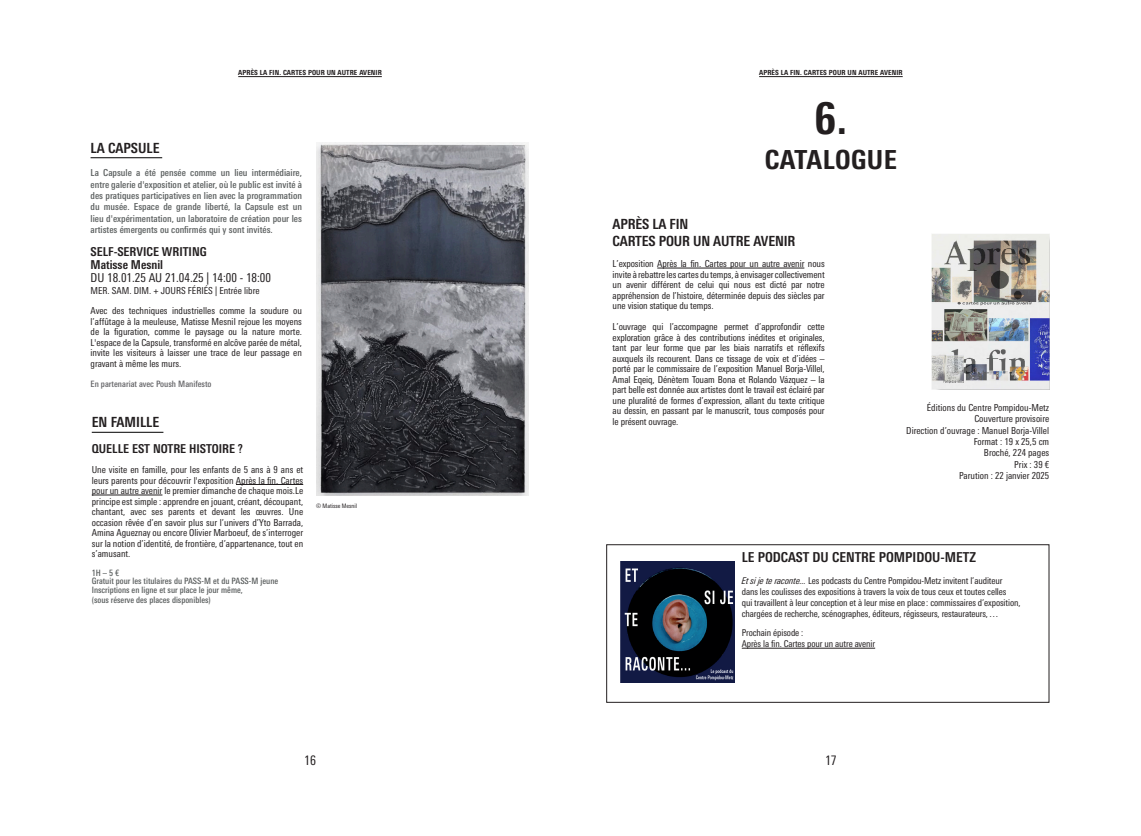
<style>
.page{position:relative;width:1141px;height:836px;background:#fff}
.page>*{position:absolute;margin:0;border:0;box-sizing:border-box;transform-origin:0 0}
.t1{font:800 condensed 43.75px "Univers Next Pro";color:#231f20}
.Texte_CGP{font:800 condensed 26.25px "Univers Next Pro";letter-spacing:.02em;color:#231f20}
.sous-titre{font:700 condensed 14px/17.5px "Univers Next Pro";letter-spacing:-.01em;color:#231f20}
.titre_prog{font:700 condensed 14px "Univers Next Pro";color:#231f20}
.sous-titre-2{font:700 condensed 13.65px "Univers Next Pro";color:#231f20}
.t2{font:condensed 13.12px "Univers Next Pro";color:#231f20}
.sous-titre-3{font:700 condensed 12.25px/13.1px "Univers Next Pro";color:#231f20}
.Corps_de_texte{font:condensed 9.62px/10.5px "Univers Next Pro";letter-spacing:-.01em;color:#231f20;text-align:justify}
.sous-titre-4{font:condensed 9.62px/10.5px "Univers Next Pro";color:#231f20;text-align:justify}
.sous-titre-5{font:500 condensed 9.62px/11.4px "Univers Next Pro";color:#5a5e5e;text-align:justify}
.t3{font:condensed 9.36px/11.3px "Univers Next Pro";letter-spacing:-.01em;color:#231f20}
.sous-titre-6{font:500 condensed 8.75px/8.8px "Univers Next Pro";color:#5a5e5e}
.sous-titre-7{font:500 condensed 8.75px "Univers Next Pro";color:#636366}
.t4{font:800 condensed 7px "Univers Next Pro";letter-spacing:.01em;color:#231f20}
.Calendrier_-_Corps_de_texte{font:condensed 6.12px "Univers Next Pro";color:#231f20}
.s1{font-weight:400}
.s2{font-style:italic}
</style>
<div class="page">
<hr style="left:238px;top:76px;width:144px;height:1px;background:#231f20">
<hr style="left:759px;top:76px;width:144px;height:1px;background:#231f20">
<hr style="left:236px;top:484px;width:67px;height:1px;background:#231f20">
<hr style="left:92px;top:495px;width:70px;height:1px;background:#231f20">
<hr style="left:92px;top:432px;width:71px;height:1px;background:#000001">
<hr style="left:91px;top:158px;width:71px;height:1px;background:#000001">
<img style="left:317px;top:142px;width:211px;height:353px">
<img style="left:932px;top:234px;width:117px;height:156px">
<hr style="left:657px;top:268px;width:147px;height:1px;background:#231f20">
<hr style="left:742px;top:648px;width:133px;height:1px;background:#231f20">
<div style="left:606px;top:544px;width:443px;height:158px;border:1px solid #231f20"></div>
<img style="left:620px;top:561px;width:114px;height:121px">
<p class="t4" style="left:238px;top:69px;width:145px">APRÈS LA FIN. CARTES POUR UN AUTRE AVENIR</p>
<p class="t4" style="left:759px;top:69px;width:145px">APRÈS LA FIN. CARTES POUR UN AUTRE AVENIR</p>
<p class="titre_prog" style="left:91px;top:139px;width:70px">LA CAPSULE</p>
<p class="sous-titre-5" style="left:91px;top:167px;width:213px">La Capsule a été pensée comme un lieu intermédiaire, entre galerie d'exposition et atelier, où le public est invité à des pratiques participatives en lien avec la programmation du musée. Espace de grande liberté, la Capsule est un lieu d'expérimentation, un laboratoire de création pour les artistes émergents ou confirmés qui y sont invités.</p>
<p class="sous-titre-3" style="left:91px;top:245px;width:182px">SELF-SERVICE WRITING<br>Matisse Mesnil<br><span class="s1">DU 18.01.25 AU 21.04.25 | 14:00 - 18:00</span></p>
<p class="sous-titre-4" style="left:91px;top:285px;width:171px">MER. SAM. DIM. + JOURS FÉRIÉS | Entrée libre</p>
<p class="sous-titre-4" style="left:91px;top:306px;width:213px">Avec des techniques industrielles comme la soudure ou l’affûtage à la meuleuse, Matisse Mesnil rejoue les moyens de la figuration, comme le paysage ou la nature morte.<br>L'espace de la Capsule, transformé en alcôve parée de métal, invite les visiteurs à laisser une trace de leur passage en gravant à même les murs.</p>
<p class="sous-titre-7" style="left:91px;top:379px;width:123px">En partenariat avec Poush Manifesto</p>
<p class="titre_prog" style="left:92px;top:414px;width:69px">EN FAMILLE</p>
<p class="sous-titre-3" style="left:92px;top:442px;width:153px">QUELLE EST NOTRE HISTOIRE ?</p>
<p class="sous-titre-4" style="left:92px;top:464px;width:213px">Une visite en famille, pour les enfants de 5 ans à 9 ans et leurs parents pour découvrir l'exposition Après la fin. Cartes pour un autre avenir le premier dimanche de chaque mois.Le principe est simple : apprendre en jouant, créant, découpant, chantant, avec ses parents et devant les œuvres. Une occasion rêvée d’en savoir plus sur l’univers d’Yto Barrada, Amina Agueznay ou encore Olivier Marboeuf, de s’interroger sur la notion d’identité, de frontière, d’appartenance, tout en s’amusant.</p>
<p class="sous-titre-6" style="left:92px;top:568px;width:188px">1H – 5 €<br>Gratuit pour les titulaires du PASS-M et du PASS-M jeune<br>Inscriptions en ligne et sur place le jour même,</p>
<p class="sous-titre-6" style="left:92px;top:595px;width:121px">(sous réserve des places disponibles)</p>
<p class="Calendrier_-_Corps_de_texte" style="left:316px;top:502px;width:42px">© Matisse Mesnil</p>
<p class="t1" style="left:814px;top:92px;width:34px">6.</p>
<p class="Texte_CGP" style="left:765px;top:144px;width:134px">CATALOGUE</p>
<p class="sous-titre" style="left:613px;top:215px;width:184px">APRÈS LA FIN<br>CARTES POUR UN AUTRE AVENIR</p>
<p class="Corps_de_texte" style="left:613px;top:258px;width:214px">L’exposition Après la fin. Cartes pour un autre avenir nous invite à rebattre les cartes du temps, à envisager collectivement un avenir différent de celui qui nous est dicté par notre appréhension de l’histoire, déterminée depuis des siècles par une vision statique du temps.</p>
<p class="Corps_de_texte" style="left:613px;top:321px;width:214px">L’ouvrage qui l’accompagne permet d’approfondir cette exploration grâce à des contributions inédites et originales, tant par leur forme que par les biais narratifs et réflexifs auxquels ils recourent. Dans ce tissage de voix et d’idées – porté par le commissaire de l’exposition Manuel Borja-Villel, Amal Eqeiq, Dénètem Touam Bona et Rolando Vázquez – la part belle est donnée aux artistes dont le travail est éclairé par une pluralité de formes d’expression, allant du texte critique au dessin, en passant par le manuscrit, tous composés pour le présent ouvrage.</p>
<p class="Corps_de_texte" style="left:927px;top:402px;width:124px">Éditions du Centre Pompidou-Metz</p>
<p class="Corps_de_texte" style="left:974px;top:414px;width:76px">Couverture provisoire</p>
<p class="Corps_de_texte" style="left:906px;top:425px;width:144px">Direction d’ouvrage : Manuel Borja-Villel</p>
<p class="Corps_de_texte" style="left:974px;top:436px;width:77px">Format : 19 x 25,5 cm</p>
<p class="Corps_de_texte" style="left:984px;top:448px;width:67px">Broché, 224 pages</p>
<p class="Corps_de_texte" style="left:1014px;top:459px;width:36px">Prix : 39 €</p>
<p class="Corps_de_texte" style="left:959px;top:470px;width:92px">Parution : 22 janvier 2025</p>
<p class="sous-titre-2" style="left:742px;top:549px;width:236px">LE PODCAST DU CENTRE POMPIDOU-METZ</p>
<p class="t3" style="left:742px;top:574px;width:280px"><span class="s2">Et si je te raconte...</span> Les podcasts du Centre Pompidou-Metz invitent l’auditeur dans les coulisses des expositions à travers la voix de tous ceux et toutes celles<br>qui travaillent à leur conception et à leur mise en place: commissaires d’exposition, chargées de recherche, scénographes, éditeurs, régisseurs, restaurateurs,…</p>
<p class="t3" style="left:742px;top:627px;width:135px">Prochain épisode :<br>Après la fin. Cartes pour un autre avenir</p>
<h3 class="t2" style="left:304px;top:753px;width:13px">16</h3>
<h3 class="t2" style="left:825px;top:753px;width:13px">17</h3>
</div>
